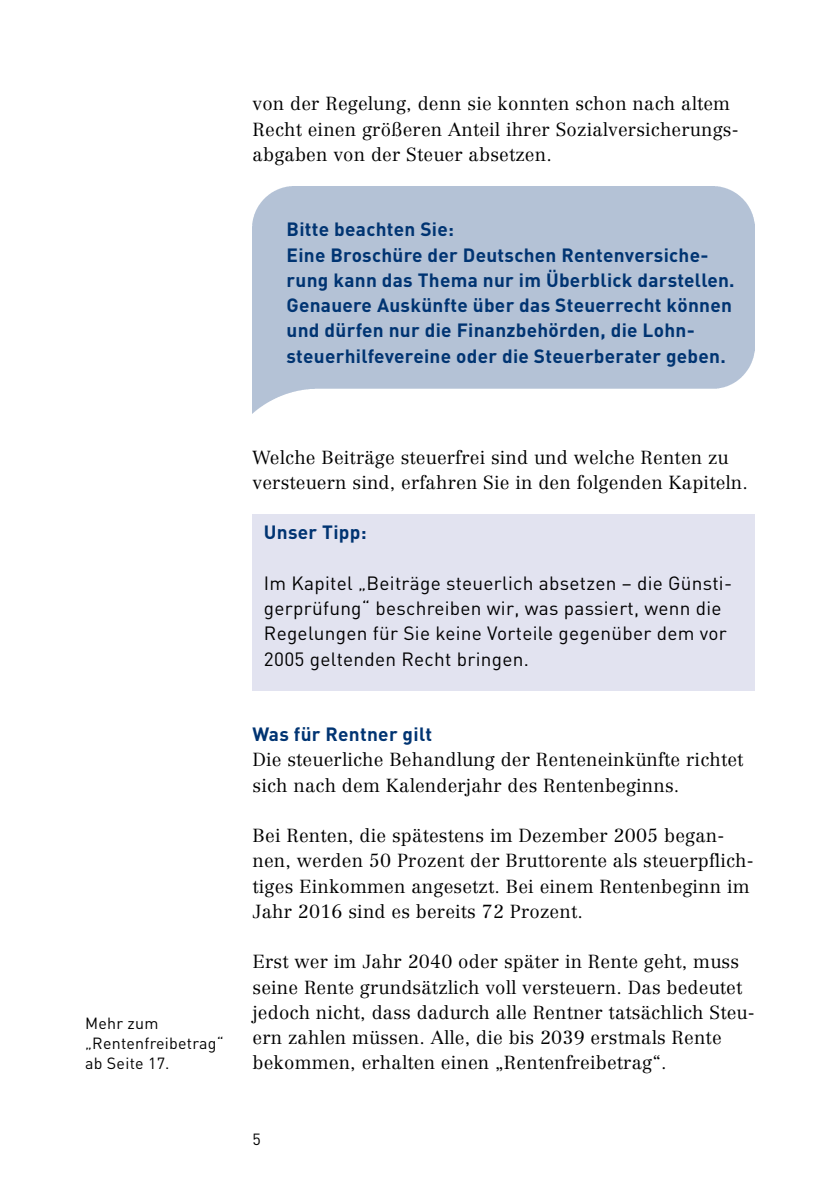
<style>
.page{position:relative;width:840px;height:1191px;background:#fff}
.page>*{position:absolute;margin:0;border:0;box-sizing:border-box;transform-origin:0 0}
.t1{font:700 19px/25.2px "DIN";letter-spacing:.015em;color:#003472}
.t2{font:19px/25.2px "DIN";letter-spacing:.015em;color:#000}
.t3{font:300 18.6px/25.2px "Centennial";letter-spacing:.01em;color:#000}
.t4{font:16px/20.2px "DIN";letter-spacing:.015em;color:#000}
</style>
<div class="page">
<div style="left:252px;top:514px;width:502px;height:177px;background:#e2e3f0"></div>
<p class="t3" style="left:252px;top:91px;width:487px">von der Regelung, denn sie konnten schon nach altem<br>Recht einen größeren Anteil ihrer Sozial versicherungs&shy;abgaben von der Steuer absetzen.</p>
<h3 class="t1" style="left:286px;top:216px;width:169px">Bitte beachten Sie:</h3>
<p class="t1" style="left:286px;top:241px;width:449px">Eine Broschüre der Deutschen Rentenversiche&shy;rung kann das Thema nur im Überblick darstellen.<br>Genauere Auskünfte über das Steuerrecht können und dürfen nur die Finanzbehörden, die Lohn&shy;steuerhilfevereine oder die Steuerberater geben.</p>
<p class="t4" style="left:85px;top:1012px;width:140px">Mehr zum „Rentenfreibetrag“ ab Seite 17.</p>
<p class="t3" style="left:252px;top:444px;width:496px">Welche Beiträge steuerfrei sind und welche Renten zu versteuern sind, erfahren Sie in den folgenden Kapiteln.</p>
<h3 class="t1" style="left:264px;top:519px;width:104px">Unser Tipp:</h3>
<p class="t2" style="left:264px;top:570px;width:469px">Im Kapitel „Beiträge steuerlich absetzen – die Günsti&shy;gerprüfung“ beschreiben wir, was passiert, wenn die Regelungen für Sie keine Vorteile gegenüber dem vor 2005 geltenden Recht bringen.</p>
<h3 class="t1" style="left:252px;top:721px;width:181px">Was für Rentner gilt</h3>
<p class="t3" style="left:252px;top:747px;width:492px">Die steuerliche Behandlung der Renteneinkünfte richtet sich nach dem Kalenderjahr des Rentenbeginns.</p>
<p class="t3" style="left:252px;top:823px;width:502px">Bei Renten, die spätestens im Dezember 2005 began&shy;nen, werden 50 Prozent der Bruttorente als steuerpflich&shy;tiges Einkommen angesetzt. Bei einem Rentenbeginn im Jahr 2016 sind es bereits 72 Prozent.</p>
<p class="t3" style="left:252px;top:949px;width:503px">Erst wer im Jahr 2040 oder später in Rente geht, muss seine Rente grundsätzlich voll versteuern. Das bedeutet jedoch nicht, dass dadurch alle Rentner tatsächlich Steu&shy;ern zahlen müssen. Alle, die bis 2039 erstmals Rente bekommen, erhalten einen „Rentenfreibetrag“.</p>
<p class="t4" style="left:252px;top:1128px;width:10px">5</p>
</div>
